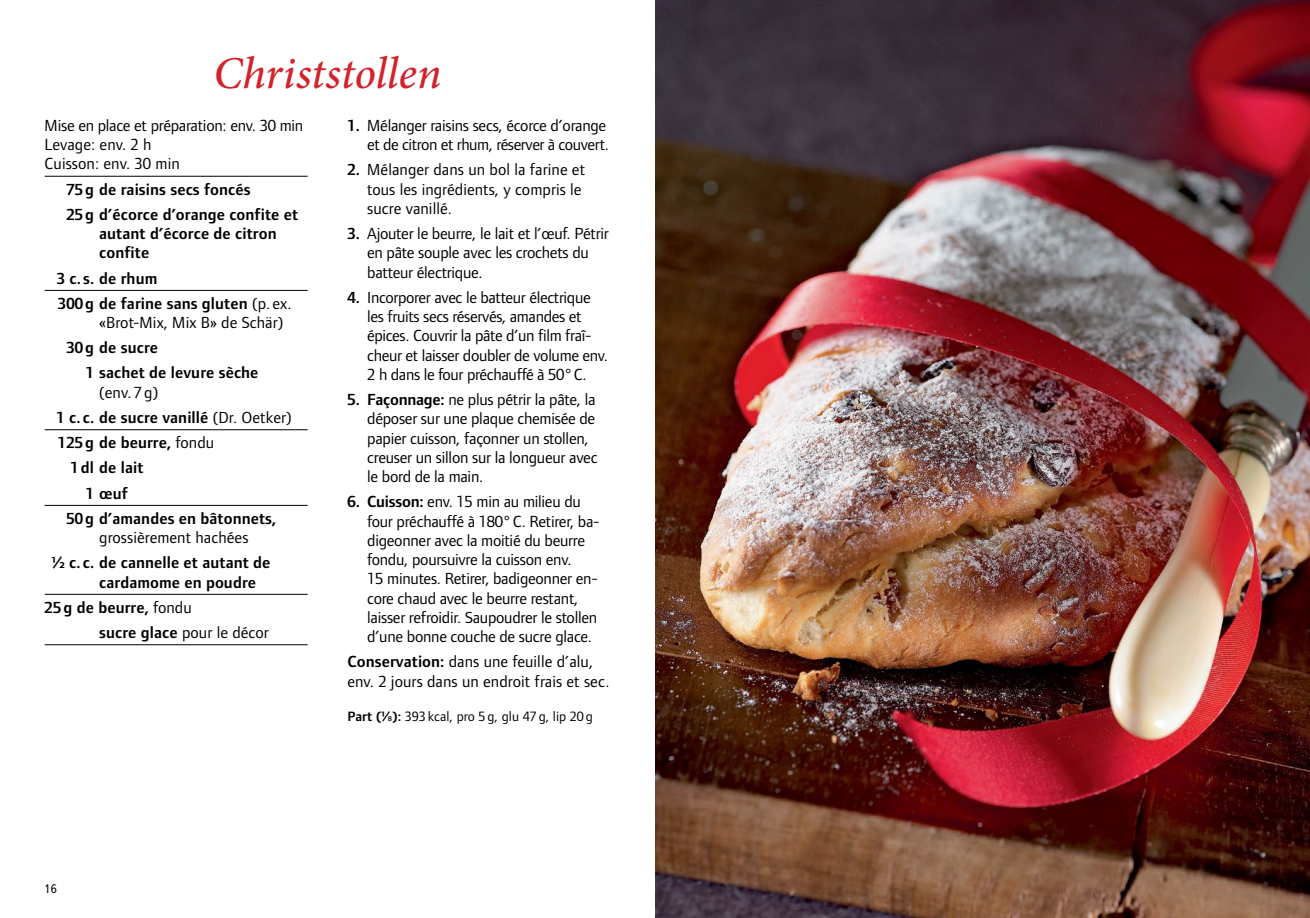
<style>
.page{position:relative;width:1310px;height:918px;background:#fff}
.page>*{position:absolute;margin:0;border:0;box-sizing:border-box;transform-origin:0 0}
.t1{font:italic 500 45.5px "Minion Pro";letter-spacing:-.005em;color:#d3222a}
.t2{font:16.62px/19.2px "Foundry Form Sans B Bn";letter-spacing:-.015em;color:#000}
.t3{font:600 16.62px/25.2px "Foundry Form Sans B Bn";letter-spacing:.005em;color:#000}
.t4{font:16.62px/19.2px "Foundry Form Sans B Bn";letter-spacing:.005em;color:#000}
.t5{font:14px "Foundry Form Sans B Bn";letter-spacing:.005em;color:#000}
.t6{font:12.25px "Frutiger B Bn Con Regular";color:#000}
.s1{font-weight:400}
.s2{font-weight:600}
</style>
<div class="page">
<img style="left:655px;top:0;width:655px;height:918px">
<hr style="left:45px;top:176px;width:263px;height:1px;background:#000">
<hr style="left:45px;top:290px;width:263px;height:1px;background:#000">
<hr style="left:45px;top:429px;width:263px;height:1px;background:#000">
<hr style="left:45px;top:505px;width:263px;height:1px;background:#000">
<hr style="left:45px;top:594px;width:263px;height:1px;background:#000">
<hr style="left:45px;top:644px;width:263px;height:1px;background:#000">
<h1 class="t1" style="left:214px;top:42px;width:229px">Christstollen</h1>
<p class="t2" style="left:45px;top:116px;width:260px">Mise en place et préparation: env. 30 min<br>Levage: env. 2 h<br>Cuisson: env. 30 min</p>
<p class="t3" style="left:66px;top:176px;width:233px">75 g de raisins secs foncés<br>25 g d’écorce d’orange confite et</p>
<p class="t3" style="left:99px;top:224px;width:179px;line-height:19.2px">autant d’écorce de citron confite</p>
<p class="t3" style="left:57px;top:265px;width:236px">3 c. s. de rhum<br>300 g de farine sans gluten <span class="s1">(p. ex.</span></p>
<p class="t4" style="left:99px;top:313px;width:186px">«Brot-Mix, Mix B» de Schär)</p>
<p class="t3" style="left:86px;top:335px;width:174px;text-indent:-20px">30 g de sucre<br>1 sachet de levure sèche</p>
<p class="t2" style="left:99px;top:382px;width:61px">(env. 7 g)</p>
<p class="t3" style="left:56px;top:405px;width:237px">1 c. c. de sucre vanillé <span class="s1">(Dr. Oetker)</span></p>
<p class="t3" style="left:58px;top:430px;width:158px">125 g de beurre, <span class="s1">fondu</span></p>
<p class="t3" style="left:70px;top:455px;width:75px">1 dl de lait</p>
<p class="t3" style="left:86px;top:480px;width:44px">1 œuf</p>
<p class="t3" style="left:66px;top:505px;width:211px">50 g d’amandes en bâtonnets,</p>
<p class="t4" style="left:99px;top:528px;width:151px">grossièrement hachées</p>
<p class="t3" style="left:99px;top:553px;width:173px;line-height:19.2px;text-indent:-48px">¿ c. c. de cannelle et autant de cardamome en poudre</p>
<p class="t3" style="left:99px;top:594px;width:171px;text-indent:-55px">25 g de beurre, <span class="s1">fondu<br></span>sucre glace <span class="s1">pour le décor</span></p>
<p class="t2" style="left:347px;top:116px;width:263px;text-align:right"><span class="s2">1.</span> Mélanger raisins secs, écorce d’orange et de citron et rhum, réserver à couvert.</p>
<p class="t4" style="left:367px;top:160px;width:219px;text-indent:-20px"><span class="s2">2.</span> Mélanger dans un bol la farine et tous les ingrédients, y compris le sucre vanillé.</p>
<p class="t2" style="left:367px;top:224px;width:243px;text-indent:-20px"><span class="s2">3.</span> Ajouter le beurre, le lait et l’œuf. Pétrir en pâte souple avec les crochets du batteur électrique.</p>
<p class="t2" style="left:367px;top:287px;width:242px;text-indent:-20px"><span class="s2">4.</span> Incorporer avec le batteur électrique les fruits secs réservés, amandes et épices. Couvrir la pâte d’un film fraî&shy;cheur et laisser doubler de volume env.<br>2 h dans le four préchauffé à 50°C.</p>
<p class="t2" style="left:367px;top:390px;width:232px;text-indent:-20px"><span class="s2">5. Façonnage:</span> ne plus pétrir la pâte, la déposer sur une plaque chemisée de papier cuisson, façonner un stollen, creuser un sillon sur la longueur avec le bord de la main.</p>
<p class="t2" style="left:367px;top:492px;width:234px;text-indent:-20px"><span class="s2">6. Cuisson:</span> env. 15 min au milieu du four préchauffé à 180°C. Retirer, ba&shy;digeonner avec la moitié du beurre fondu, poursuivre la cuisson env.<br>15 minutes. Retirer, badigeonner en&shy;core chaud avec le beurre restant, laisser refroidir. Saupoudrer le stollen d’une bonne couche de sucre glace.</p>
<p class="t4" style="left:347px;top:652px;width:264px"><span class="s2">Conservation:</span> dans une feuille d’alu, env. 2 jours dans un endroit frais et sec.</p>
<p class="t5" style="left:347px;top:708px;width:247px"><span class="s2">Part (^):</span> 393 kcal, pro 5 g, glu 47 g, lip 20 g</p>
<p class="t6" style="left:45px;top:881px;width:14px">16</p>
</div>
